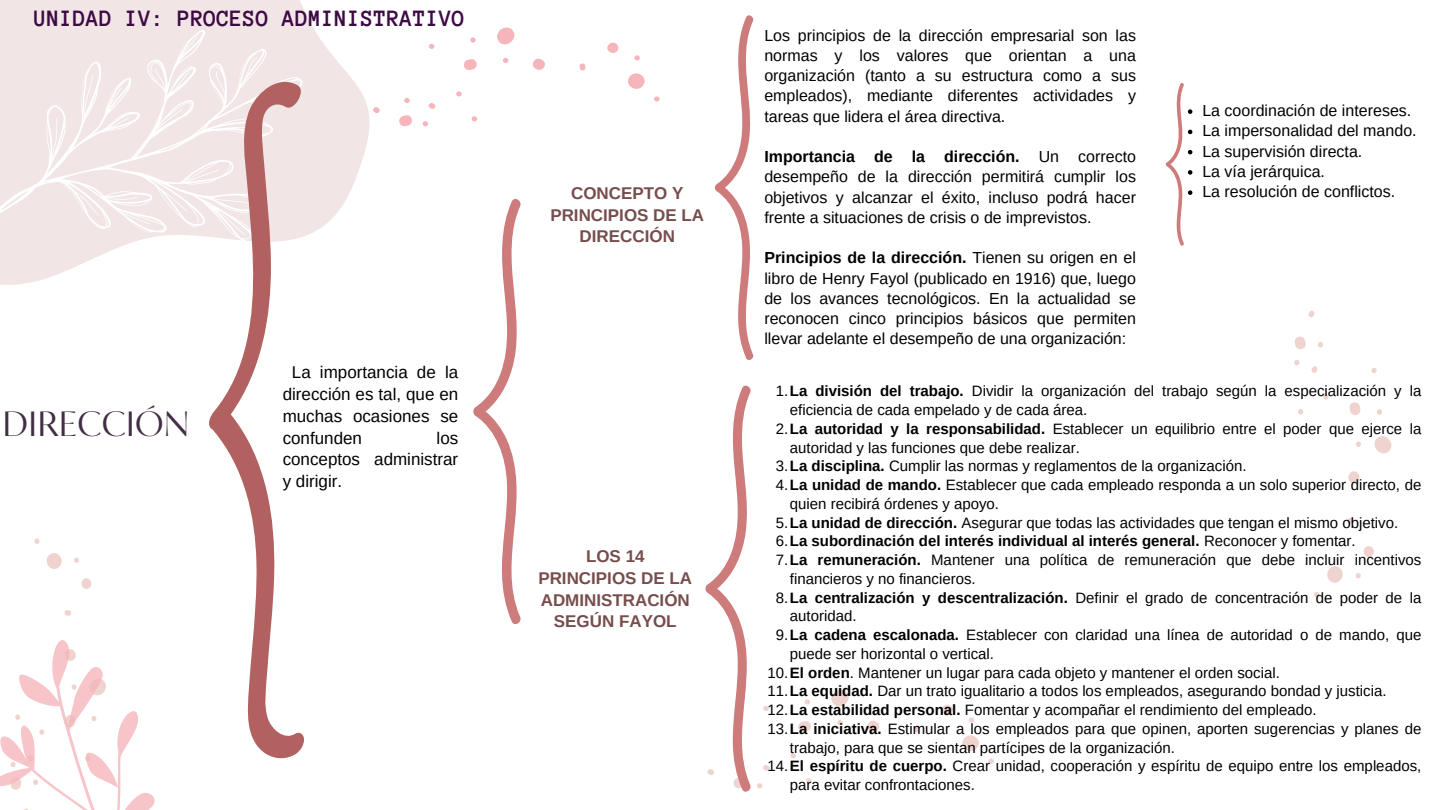
<style>
.page{position:relative;width:1440px;height:810px;background:#fff}
.page>*{position:absolute;margin:0;border:0;box-sizing:border-box;transform-origin:0 0}
.t1{font:35px "Circe Contrast";color:#412d44}
.t2{font:700 24px "Anonymous Pro";color:#3d0a44}
.t3{font:17px/21.8px "Arimo";color:#000;text-align:justify}
.t4{font:700 17px/21.8px "Arimo";color:#764d4c;text-align:center}
.t5{font:16px/20.2px "Arimo";color:#000;text-align:justify}
.t6{font:15px "Arimo";color:#000}
.t7{font:700 15px "Arimo";color:#000}
.s1{font-weight:700}
.s2{font-weight:400}
</style>
<div class="page">
<svg style="left:1294px;top:310px;width:98px;height:288px"></svg>
<svg style="left:0;top:538px;width:155px;height:272px"></svg>
<svg style="left:422px;top:27px;width:238px;height:100px"></svg>
<svg style="left:356px;top:85px;width:56px;height:92px"></svg>
<svg style="left:0;top:0;width:356px;height:285px;fill:#f1e5e6"></svg>
<svg style="left:207px;top:74px;width:100px;height:685px"></svg>
<svg style="left:715px;top:15px;width:39px;height:345px"></svg>
<svg style="left:1166px;top:83px;width:26px;height:163px"></svg>
<svg style="left:705px;top:385px;width:289px;height:407px"></svg>
<svg style="left:473px;top:199px;width:48px;height:425px"></svg>
<h2 class="t2" style="left:34px;top:6px;width:433px">UNIDAD IV: PROCESO ADMINISTRATIVO</h2>
<h1 class="t1" style="left:2px;top:404px;width:188px">DIRECCIÓN</h1>
<p class="t3" style="left:283px;top:362px;width:177px;text-indent:9px">La importancia de la dirección es tal, que en muchas ocasiones se confunden</p>
<p class="t3" style="left:283px;top:427px;width:177px;text-indent:154px">los conceptos administrar y dirigir.</p>
<p class="t4" style="left:550px;top:182px;width:155px">CONCEPTO Y<br>PRINCIPIOS DE LA<br>DIRECCIÓN</p>
<p class="t4" style="left:538px;top:545px;width:155px">LOS 14<br>PRINCIPIOS DE LA<br>ADMINISTRACIÓN<br>SEGÚN FAYOL</p>
<p class="t5" style="left:764px;top:25px;width:373px">Los principios de la dirección empresarial son las normas y los valores que orientan a una organización (tanto a su estructura como a sus empleados), mediante diferentes actividades y tareas que lidera el área directiva.</p>
<p class="t5" style="left:764px;top:147px;width:373px"><span class="s1">Importancia de la dirección.</span> Un correcto desempeño de la dirección permitirá cumplir los objetivos y alcanzar el éxito, incluso podrá hacer frente a situaciones de crisis o de imprevistos.</p>
<p class="t5" style="left:764px;top:248px;width:373px"><span class="s1">Principios de la dirección.</span> Tienen su origen en el libro de Henry Fayol (publicado en 1916) que, luego de los avances tecnológicos. En la actualidad se reconocen cinco principios básicos que permiten llevar adelante el desempeño de una organización:</p>
<p class="t5" style="left:1202px;top:101px;width:216px;text-align:left">La coordinación de intereses.<br>La impersonalidad del mando.<br>La supervisión directa.<br>La vía jerárquica.<br>La resolución de conflictos.</p>
<p class="t6" style="left:776px;top:383px;width:647px">1.<span class="s1">La división del trabajo.</span> Dividir la organización del trabajo según la especialización y la</p>
<p class="t6" style="left:790px;top:401px;width:299px">eficiencia de cada empelado y de cada área.</p>
<p class="t6" style="left:776px;top:420px;width:647px">2.<span class="s1">La autoridad y la responsabilidad.</span> Establecer un equilibrio entre el poder que ejerce la</p>
<p class="t6" style="left:790px;top:439px;width:292px">autoridad y las funciones que debe realizar.</p>
<p class="t6" style="left:776px;top:458px;width:472px">3.<span class="s1">La disciplina.</span> Cumplir las normas y reglamentos de la organización.</p>
<p class="t6" style="left:776px;top:476px;width:647px">4.<span class="s1">La unidad de mando.</span> Establecer que cada empleado responda a un solo superior directo, de</p>
<p class="t6" style="left:790px;top:495px;width:211px">quien recibirá órdenes y apoyo.</p>
<p class="t6" style="left:776px;top:514px;width:624px">5.<span class="s1">La unidad de dirección.</span> Asegurar que todas las actividades que tengan el mismo objetivo.</p>
<p class="t7" style="left:776px;top:533px;width:581px"><span class="s2">6.</span>La subordinación del interés individual al interés general. <span class="s2">Reconocer y fomentar.</span></p>
<p class="t6" style="left:776px;top:551px;width:647px">7.<span class="s1">La remuneración.</span> Mantener una política de remuneración que debe incluir incentivos</p>
<p class="t6" style="left:790px;top:570px;width:187px">financieros y no financieros.</p>
<p class="t6" style="left:776px;top:589px;width:647px">8.<span class="s1">La centralización y descentralización.</span> Definir el grado de concentración de poder de la</p>
<p class="t6" style="left:790px;top:608px;width:68px">autoridad.</p>
<p class="t6" style="left:776px;top:626px;width:647px">9.<span class="s1">La cadena escalonada.</span> Establecer con claridad una línea de autoridad o de mando, que</p>
<p class="t6" style="left:790px;top:645px;width:206px">puede ser horizontal o vertical.</p>
<p class="t6" style="left:768px;top:664px;width:514px">10.<span class="s1">El orden</span>. Mantener un lugar para cada objeto y mantener el orden social.</p>
<p class="t6" style="left:768px;top:683px;width:621px">11.<span class="s1">La equidad.</span> Dar un trato igualitario a todos los empleados, asegurando bondad y justicia.</p>
<p class="t6" style="left:768px;top:701px;width:551px">12.<span class="s1">La estabilidad personal.</span> Fomentar y acompañar el rendimiento del empleado.</p>
<p class="t6" style="left:768px;top:720px;width:655px">13.<span class="s1">La iniciativa.</span> Estimular a los empleados para que opinen, aporten sugerencias y planes de</p>
<p class="t6" style="left:790px;top:739px;width:386px">trabajo, para que se sientan partícipes de la organización.</p>
<p class="t6" style="left:768px;top:758px;width:655px">14.<span class="s1">El espíritu de cuerpo.</span> Crear unidad, cooperación y espíritu de equipo entre los empleados,</p>
<p class="t6" style="left:790px;top:776px;width:186px">para evitar confrontaciones.</p>
</div>
